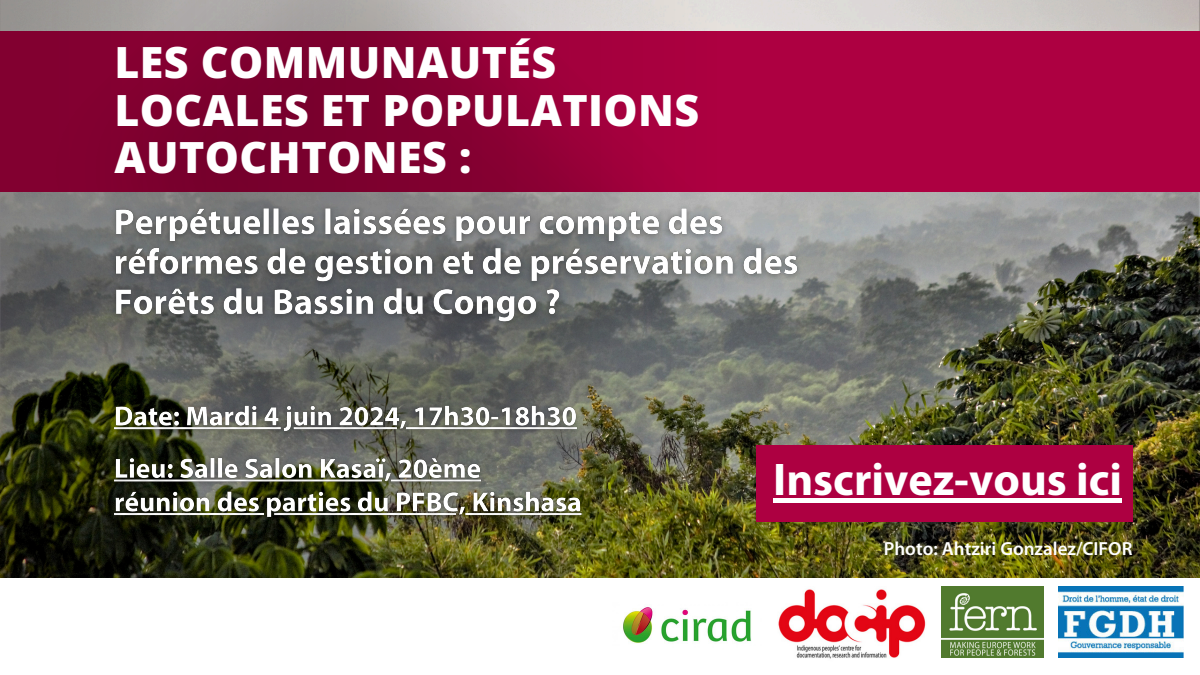
<style>
.page{position:relative;width:1200px;height:675px;background:#fff}
.page>*{position:absolute;margin:0;border:0;box-sizing:border-box;transform-origin:0 0}
.t1{font:700 46px "Myriad Pro";color:#fff}
.t2{font:800 43px/47.2px "Open Sans";letter-spacing:.01em;color:#fff}
.t3{font:600 19px "Myriad Pro";color:#fff}
</style>
<div class="page">
<img style="left:0;top:0;width:1200px;height:578px">
<div style="left:0;top:31px;width:1200px;height:161px;background:#ad0041"></div>
<img style="left:0;top:0;width:15px;height:577px">
<img style="left:15px;top:0;width:742px;height:578px">
<div style="left:756px;top:445px;width:376px;height:76px;background:#ad0041"></div>
<img style="left:778px;top:589px;width:148px;height:70px">
<img style="left:1059px;top:586px;width:124px;height:71px">
<img style="left:623px;top:606px;width:128px;height:37px">
<img style="left:942px;top:586px;width:102px;height:71px">
<img style="left:108px;top:451px;width:480px;height:74px">
<img style="left:108px;top:399px;width:475px;height:41px">
<img style="left:107px;top:200px;width:700px;height:133px">
<div style="left:773px;top:498px;width:349px;height:5px;background:#fff"></div>
<h1 class="t2" style="left:115px;top:38px;width:586px">LES COMMUNAUTÉS<br>LOCALES ET POPULATIONS<br>AUTOCHTONES :</h1>
<p class="t1" style="left:773px;top:461px;width:350px">Inscrivez-vous ici</p>
<p class="t3" style="left:884px;top:541px;width:250px">Photo: Ahtziri Gonzalez/CIFOR</p>
</div>
